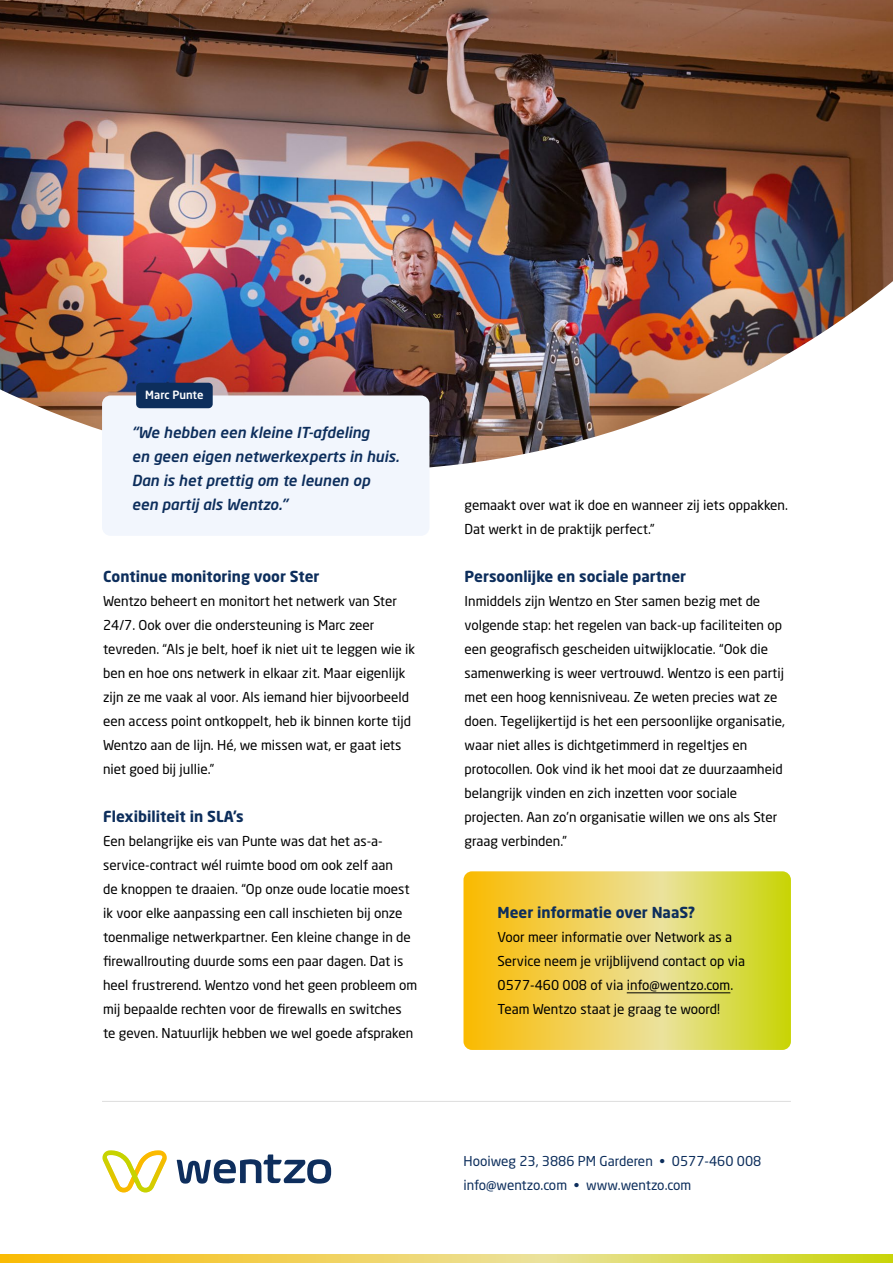
<style>
.page{position:relative;width:893px;height:1263px;background:#fff}
.page>*{position:absolute;margin:0;border:0;box-sizing:border-box;transform-origin:0 0}
.t1{font:italic 500 15px/24px "Neo Sans W1 G";color:#0d2e5c}
.t2{font:700 15px "Neo Sans W1 G";color:#0d2e5c}
.t3{font:13.5px/24px "Neo Sans W1 G";color:#000}
.t4{font:13.5px/24px "Neo Sans W1 G";color:#0d2e5c}
.t5{font:500 11.25px "Neo Sans W1 G";color:#fff}
</style>
<div class="page">
<hr style="left:102px;top:1101px;width:689px;height:1px;background:#ddd">
<img style="left:0;top:0;width:893px;height:468px">
<div style="left:102px;top:395px;width:327px;height:141px;background:#f2f6fd;border-radius:9px"></div>
<div style="left:136px;top:383px;width:77px;height:25px;background:#0d2e5c;border-radius:4px"></div>
<svg style="left:463px;top:871px;width:328px;height:179px;background:#e8d34f"></svg>
<hr style="left:627px;top:992px;width:103px;height:1px;background:#000">
<svg style="left:102px;top:1150px;width:65px;height:42px"></svg>
<svg style="left:177px;top:1154px;width:154px;height:29px"></svg>
<svg style="left:0;top:1254px;width:893px;height:9px;background:#e8d350"></svg>
<p class="t5" style="left:145px;top:388px;width:60px">Marc Punte</p>
<p class="t1" style="left:132px;top:420px;width:269px">“We hebben een kleine IT-afdeling<br>en geen eigen netwerkexperts in huis.<br>Dan is het prettig om te leunen op een partij als Wentzo.”</p>
<p class="t2" style="left:103px;top:567px;width:218px">Continue monitoring voor Ster</p>
<p class="t3" style="left:103px;top:589px;width:314px">Wentzo beheert en monitort het netwerk van Ster 24/7. Ook over die ondersteuning is Marc zeer tevreden. “Als je belt, hoef ik niet uit te leggen wie ik ben en hoe ons netwerk in elkaar zit. Maar eigenlijk zijn ze me vaak al voor. Als iemand hier bijvoorbeeld een access point ontkoppelt, heb ik binnen korte tijd Wentzo aan de lijn. Hé, we missen wat, er gaat iets niet goed bij jullie.”</p>
<p class="t2" style="left:103px;top:807px;width:142px">Flexibiliteit in SLA’s</p>
<p class="t3" style="left:103px;top:829px;width:316px">Een belangrijke eis van Punte was dat het as-a&shy;service-contract wél ruimte bood om ook zelf aan<br>de knoppen te draaien. “Op onze oude locatie moest ik voor elke aanpassing een call inschieten bij onze toenmalige netwerkpartner. Een kleine change in de firewallrouting duurde soms een paar dagen. Dat is heel frustrerend. Wentzo vond het geen probleem om mij bepaalde rechten voor de firewalls en switches te geven. Natuurlijk hebben we wel goede afspraken</p>
<p class="t3" style="left:465px;top:493px;width:325px">gemaakt over wat ik doe en wanneer zij iets oppakken.<br>Dat werkt in de praktijk perfect.”</p>
<p class="t2" style="left:465px;top:567px;width:223px">Persoonlijke en sociale partner</p>
<p class="t3" style="left:465px;top:589px;width:322px">Inmiddels zijn Wentzo en Ster samen bezig met de volgende stap: het regelen van back-up faciliteiten op een geografisch gescheiden uitwijklocatie. “Ook die samenwerking is weer vertrouwd. Wentzo is een partij met een hoog kennisniveau. Ze weten precies wat ze doen. Tegelijkertijd is het een persoonlijke organisatie, waar niet alles is dichtgetimmerd in regeltjes en protocollen. Ook vind ik het mooi dat ze duurzaamheid belangrijk vinden en zich inzetten voor sociale projecten. Aan zo’n organisatie willen we ons als Ster graag verbinden.”</p>
<p class="t2" style="left:497px;top:903px;width:199px">Meer informatie over NaaS?</p>
<p class="t3" style="left:497px;top:925px;width:249px">Voor meer informatie over Network as a Service neem je vrijblijvend contact op via 0577-460 008 of via info@wentzo.com.<br>Team Wentzo staat je graag te woord!</p>
<p class="t4" style="left:463px;top:1148px;width:299px">Hooiweg 23, 3886 PM Garderen • 0577-460 008 info@wentzo.com • www.wentzo.com</p>
</div>
